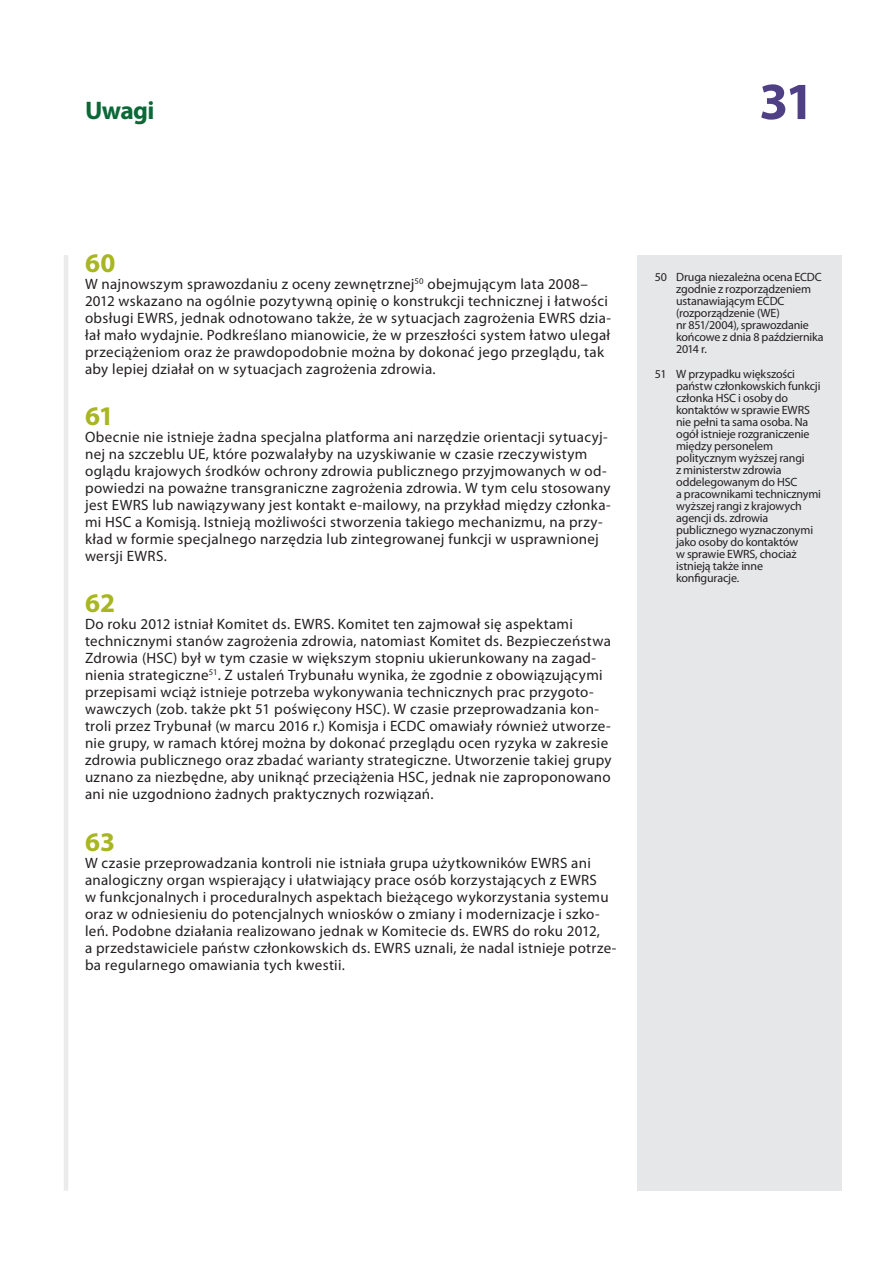
<style>
.page{position:relative;width:893px;height:1263px;background:#fff}
.page>*{position:absolute;margin:0;border:0;box-sizing:border-box;transform-origin:0 0}
.t1{font:700 52.5px "Myriad Pro";color:#4f4085}
.E_05_-_CHAP__1__TEXT{font:700 27px "Myriad Pro";color:#a7b621}
.t2{font:700 25.5px "Myriad Pro";letter-spacing:-.025em;color:#0b6938}
.E_05_-_CHAP__1__TEXT-2{font:15px/17px "Myriad Pro";letter-spacing:.02em;color:#231f20}
.E_08_-_CHAP__FOOTNOT{font:12px/12px "Myriad Pro";letter-spacing:-.01em;color:#231f20}
</style>
<div class="page">
<hr style="left:64px;top:255px;width:4px;height:936px;background:#ebebeb">
<div style="left:638px;top:255px;width:204px;height:936px;background:#e6e7e9"></div>
<h3 class="t2" style="left:85px;top:96px;width:71px">Uwagi</h3>
<h1 class="t1" style="left:759px;top:72px;width:57px">31</h1>
<p class="E_05_-_CHAP__1__TEXT" style="left:85px;top:248px;width:32px">60</p>
<p class="E_05_-_CHAP__1__TEXT-2" style="left:85px;top:276px;width:527px">W najnowszym sprawozdaniu z oceny zewnętrznej<sup>50</sup> obejmującym lata 2008– 2012 wskazano na ogólnie pozytywną opinię o konstrukcji technicznej i łatwości obsługi EWRS, jednak odnotowano także, że w sytuacjach zagrożenia EWRS dzia&shy;łał mało wydajnie. Podkreślano mianowicie, że w przeszłości system łatwo ulegał przeciążeniom oraz że prawdopodobnie można by dokonać jego przeglądu, tak aby lepiej działał on w sytuacjach zagrożenia zdrowia.</p>
<p class="E_05_-_CHAP__1__TEXT" style="left:85px;top:401px;width:30px">61</p>
<p class="E_05_-_CHAP__1__TEXT-2" style="left:85px;top:429px;width:527px">Obecnie nie istnieje żadna specjalna platforma ani narzędzie orientacji sytuacyj&shy;nej na szczeblu UE, które pozwalałyby na uzyskiwanie w czasie rzeczywistym oglądu krajowych środków ochrony zdrowia publicznego przyjmowanych w od&shy;powiedzi na poważne transgraniczne zagrożenia zdrowia. W tym celu stosowany jest EWRS lub nawiązywany jest kontakt e-mailowy, na przykład między członka&shy;mi HSC a Komisją. Istnieją możliwości stworzenia takiego mechanizmu, na przy&shy;kład w formie specjalnego narzędzia lub zintegrowanej funkcji w usprawnionej wersji EWRS.</p>
<p class="E_05_-_CHAP__1__TEXT" style="left:85px;top:588px;width:32px">62</p>
<p class="E_05_-_CHAP__1__TEXT-2" style="left:85px;top:616px;width:528px">Do roku 2012 istniał Komitet ds. EWRS. Komitet ten zajmował się aspektami technicznymi stanów zagrożenia zdrowia, natomiast Komitet ds. Bezpieczeństwa Zdrowia (HSC) był w tym czasie w większym stopniu ukierunkowany na zagad&shy;nienia strategiczne<sup>51</sup>. Z ustaleń Trybunału wynika, że zgodnie z obowiązującymi przepisami wciąż istnieje potrzeba wykonywania technicznych prac przygoto&shy;wawczych (zob. także pkt 51 poświęcony HSC). W czasie przeprowadzania kon&shy;troli przez Trybunał (w marcu 2016 r.) Komisja i ECDC omawiały również utworze&shy;nie grupy, w ramach której można by dokonać przeglądu ocen ryzyka w zakresie zdrowia publicznego oraz zbadać warianty strategiczne. Utworzenie takiej grupy uznano za niezbędne, aby uniknąć przeciążenia HSC, jednak nie zaproponowano ani nie uzgodniono żadnych praktycznych rozwiązań.</p>
<p class="E_05_-_CHAP__1__TEXT" style="left:85px;top:826px;width:31px">63</p>
<p class="E_05_-_CHAP__1__TEXT-2" style="left:85px;top:854px;width:533px">W czasie przeprowadzania kontroli nie istniała grupa użytkowników EWRS ani analogiczny organ wspierający i ułatwiający prace osób korzystających z EWRS<br>w funkcjonalnych i proceduralnych aspektach bieżącego wykorzystania systemu oraz w odniesieniu do potencjalnych wniosków o zmiany i modernizacje i szko&shy;leń. Podobne działania realizowano jednak w Komitecie ds. EWRS do roku 2012,<br>a przedstawiciele państw członkowskich ds. EWRS uznali, że nadal istnieje potrze&shy;ba regularnego omawiania tych kwestii.</p>
<p class="E_08_-_CHAP__FOOTNOT" style="left:676px;top:271px;width:149px;text-indent:-21px">50 Druga niezależna ocena ECDC zgodnie z rozporządzeniem ustanawiającym ECDC (rozporządzenie (WE)<br>nr 851/2004), sprawozdanie końcowe z dnia 8 października<br>2014 r.</p>
<p class="E_08_-_CHAP__FOOTNOT" style="left:676px;top:368px;width:146px;text-indent:-21px">51 W przypadku większości państw członkowskich funkcji członka HSC i osoby do kontaktów w sprawie EWRS nie pełni ta sama osoba. Na ogół istnieje rozgraniczenie między personelem politycznym wyższej rangi<br>z ministerstw zdrowia oddelegowanym do HSC<br>a pracownikami technicznymi wyższej rangi z krajowych agencji ds. zdrowia publicznego wyznaczonymi jako osoby do kontaktów<br>w sprawie EWRS, chociaż istnieją także inne konfiguracje.</p>
</div>
